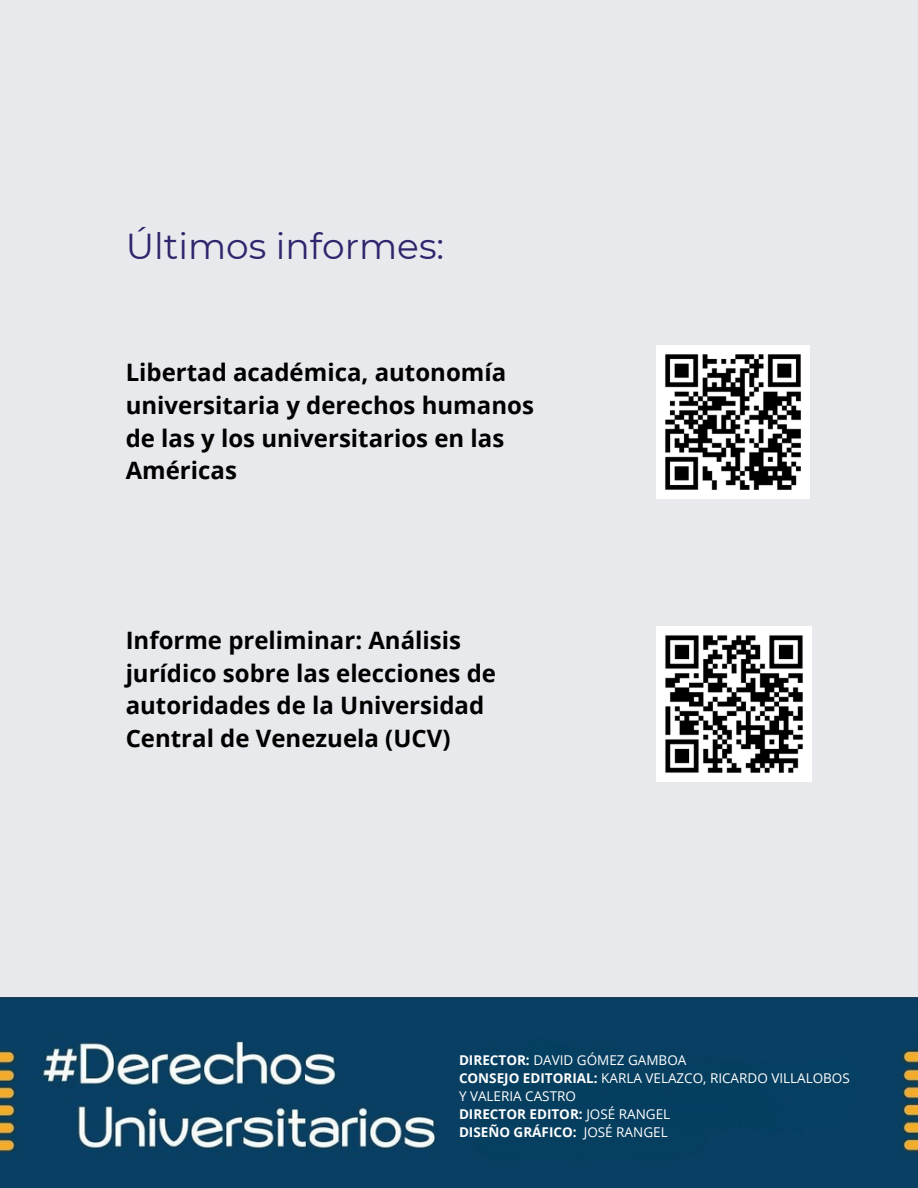
<style>
.page{position:relative;width:918px;height:1188px;background:#fff}
.page>*{position:absolute;margin:0;border:0;box-sizing:border-box;transform-origin:0 0}
.t1{font:36px "Montserrat";color:#2e266d}
.t2{font:700 24px/32.7px "Open Sans";color:#000}
.t3{font:13.5px "Open Sans";color:#fff}
.t4{font:700 13.5px "Open Sans";color:#fff}
.s1{font-weight:700}
.s2{font-weight:400}
</style>
<div class="page">
<img style="left:0;top:997px;width:918px;height:191px">
<div style="left:0;top:0;width:918px;height:997px;background:#e7e9ec"></div>
<img style="left:656px;top:345px;width:153px;height:153px">
<img style="left:656px;top:627px;width:156px;height:155px">
<p class="t1" style="left:126px;top:224px;width:320px">Últimos informes:</p>
<p class="t2" style="left:126px;top:356px;width:410px">Libertad académica, autonomía universitaria y derechos humanos de las y los universitarios en las<br>Américas</p>
<p class="t2" style="left:126px;top:623px;width:372px">Informe preliminar: Análisis jurídico sobre las elecciones de autoridades de la Universidad<br>Central de Venezuela (UCV)</p>
<h2 class="t3" style="left:459px;top:1050px;width:229px"><span class="s1">DIRECTOR:</span> DAVID GÓMEZ GAMBOA</h2>
<p class="t3" style="left:459px;top:1068px;width:392px"><span class="s1">CONSEJO EDITORIAL:</span> KARLA VELAZCO, RICARDO VILLALOBOS</p>
<h2 class="t3" style="left:459px;top:1086px;width:119px">Y VALERIA CASTRO</h2>
<p class="t4" style="left:459px;top:1104px;width:213px">DIRECTOR EDITOR: <span class="s2">JOSÉ RANGEL</span></p>
<p class="t4" style="left:459px;top:1122px;width:210px">DISEÑO GRÁFICO: <span class="s2">JOSÉ RANGEL</span></p>
</div>
